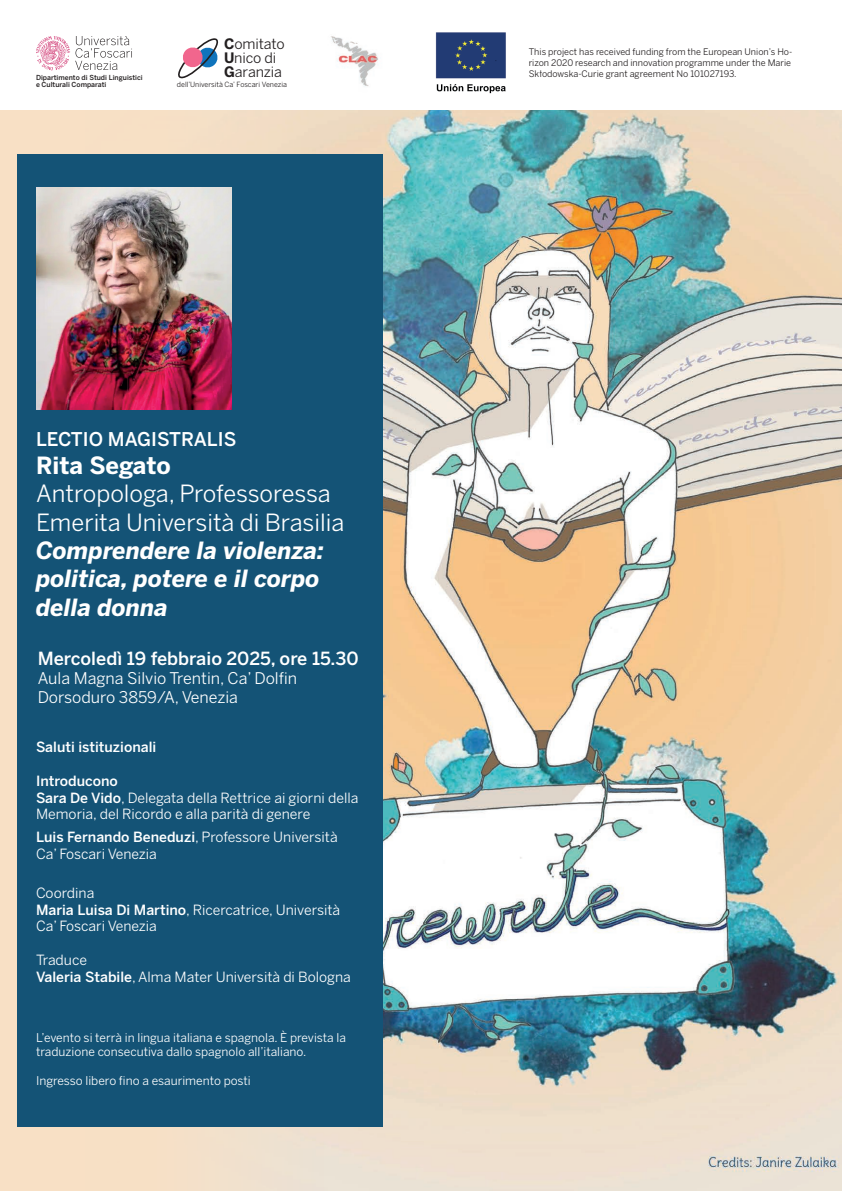
<style>
.page{position:relative;width:842px;height:1191px;background:#fff}
.page>*{position:absolute;margin:0;border:0;box-sizing:border-box;transform-origin:0 0}
.t1{font:italic 700 23.6px/28.3px "Benton Sans";color:#fff}
.t2{font:23.6px/28.3px "Benton Sans";color:#fff}
.t3{font:700 23.6px "Benton Sans";color:#fff}
.t4{font:500 18.8px "Benton Sans";color:#fff}
.t5{font:500 18px "Benton Sans";color:#fff}
.t6{font:16px/19.2px "Benton Sans";color:#fff}
.t7{font:14.3px/14.3px "Benton Sans";letter-spacing:-.01em;color:#231f20}
.t8{font:14px/16.8px "Benton Sans";color:#fff}
.t9{font:500 14px "Benton Sans";color:#fff}
.t10{font:12px/14.4px "Benton Sans";color:#fff}
.t11{font:9px/10.8px "Benton Sans";color:#231f20}
.t12{font:7.1px "Benton Sans";letter-spacing:-.005em;color:#231f20}
.t13{font:500 6.9px/6.9px "Benton Sans";color:#231f20}
.s1{font-weight:700}
.s2{font-weight:500}
</style>
<div class="page">
<div style="left:0;top:111px;width:842px;height:1080px;background:#f8e0c5"></div>
<img style="left:85px;top:111px;width:757px;height:1080px">
<svg style="left:36px;top:36px;width:96px;height:34px"></svg>
<img style="left:435px;top:32px;width:71px;height:62px">
<div style="left:17px;top:154px;width:366px;height:972px;background:#145376"></div>
<svg style="left:178px;top:38px;width:41px;height:41px"></svg>
<img style="left:331px;top:36px;width:47px;height:50px">
<img style="left:36px;top:187px;width:196px;height:223px">
<p class="t13" style="left:36px;top:74px;width:108px">Dipartimento di Studi Linguistici e Culturali Comparati</p>
<p class="t7" style="left:224px;top:36px;width:62px"><span class="s1">C</span>omitato<br><span class="s1">U</span>nico di<br><span class="s1">G</span>aranzia</p>
<p class="t12" style="left:177px;top:80px;width:111px">dell’Università Ca’ Foscari Venezia</p>
<h2 class="t4" style="left:36px;top:428px;width:202px">LECTIO MAGISTRALIS</h2>
<h1 class="t3" style="left:36px;top:451px;width:136px">Rita Segato</h1>
<h1 class="t2" style="left:36px;top:479px;width:310px">Antropologa, Professoressa<br>Emerita Università di Brasilia</h1>
<h1 class="t1" style="left:36px;top:536px;width:290px">Comprendere la violenza: politica, potere e il corpo della donna</h1>
<p class="t5" style="left:38px;top:647px;width:322px">Mercoledì 19 febbraio 2025, ore 15.30</p>
<p class="t6" style="left:38px;top:668px;width:261px">Aula Magna Silvio Trentin, Ca’ Dolfin<br>Dorsoduro 3859/A, Venezia</p>
<p class="t9" style="left:36px;top:738px;width:122px">Saluti istituzionali</p>
<p class="t8" style="left:36px;top:772px;width:324px"><span class="s2">Introducono<br>Sara De Vido</span>, Delegata della Rettrice ai giorni della<br>Memoria, del Ricordo e alla parità di genere</p>
<p class="t8" style="left:36px;top:828px;width:303px"><span class="s2">Luis Fernando Beneduzi</span>, Professore Università<br>Ca’ Foscari Venezia</p>
<p class="t8" style="left:36px;top:884px;width:306px">Coordina<br><span class="s2">Maria Luisa Di Martino</span>, Ricercatrice, Università<br>Ca’ Foscari Venezia</p>
<p class="t8" style="left:36px;top:951px;width:316px">Traduce<br><span class="s2">Valeria Stabile</span>, Alma Mater Università di Bologna</p>
<p class="t10" style="left:36px;top:1030px;width:311px">L’evento si terrà in lingua italiana e spagnola. È prevista la traduzione consecutiva dallo spagnolo all’italiano.</p>
<p class="t10" style="left:36px;top:1073px;width:216px">Ingresso libero fino a esaurimento posti</p>
<p class="t11" style="left:529px;top:46px;width:265px">This project has received funding from the European Union’s Ho&shy;rizon 2020 research and innovation programme under the Marie<br>Skłodowska-Curie grant agreement No 101027193.</p>
</div>
